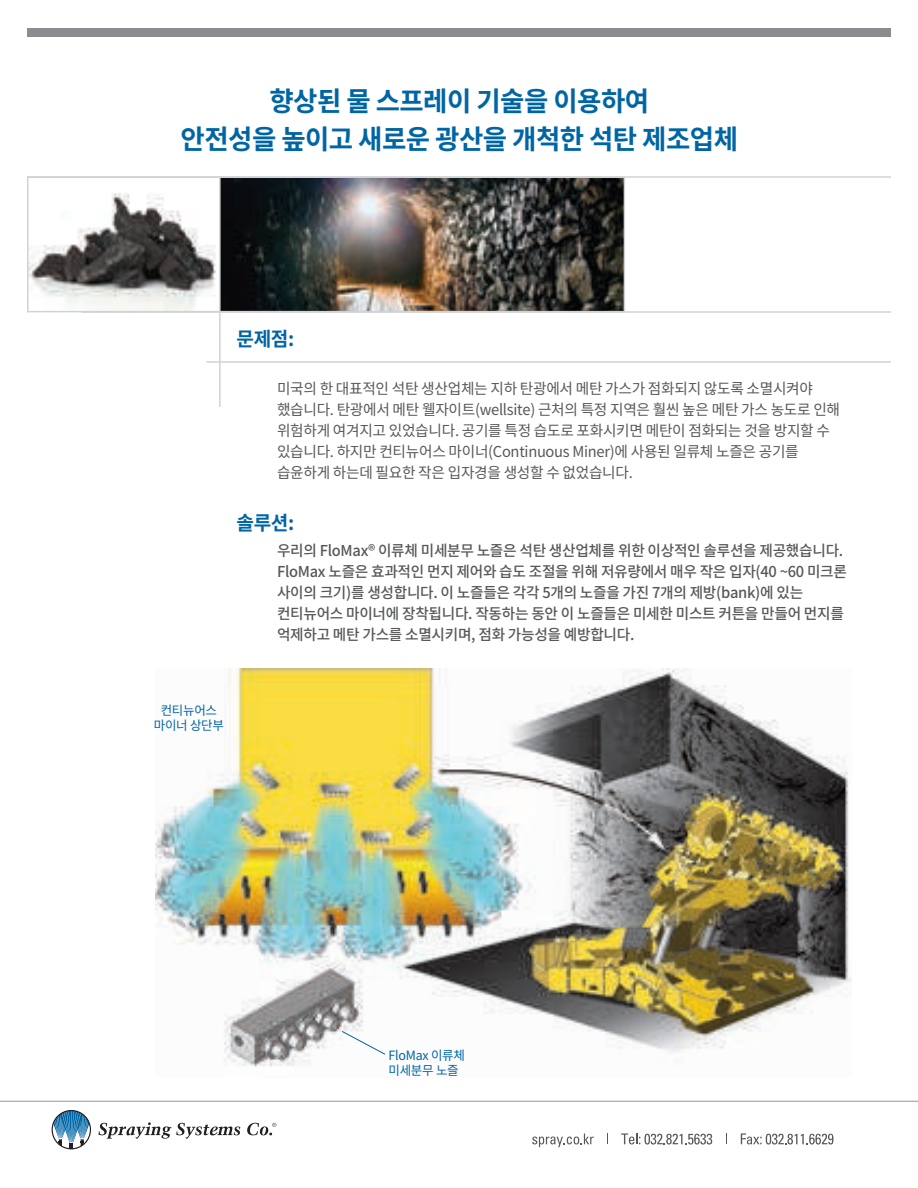
<style>
.page{position:relative;width:918px;height:1188px;background:#fff}
.page>*{position:absolute;margin:0;border:0;box-sizing:border-box;transform-origin:0 0}
.t1{font:700 27px/37.5px "Noto Sans CJ Kkr";letter-spacing:-.02em;color:#0065a4;text-align:center}
.t2{font:700 19.5px "Noto Sans CJ Kkr";letter-spacing:-.02em;color:#0065a4}
.t3{font:500 15px/21px "Noto Sans CJ Kkr";letter-spacing:-.02em;color:#57585a}
.t4{font:15px/21px "Noto Sans CJ Kkr";letter-spacing:-.02em;color:#57585a}
.t5{font:12.75px/15.3px "Noto Sans CJ Kkr";letter-spacing:-.02em;color:#0065a4}
</style>
<div class="page">
<img style="left:156px;top:669px;width:695px;height:398px">
<img style="left:221px;top:180px;width:401px;height:129px">
<img style="left:30px;top:193px;width:186px;height:116px">
<hr style="left:27px;top:176px;width:864px;height:2px;background:#d1d2d4">
<hr style="left:81px;top:311px;width:810px;height:2px;background:#d1d2d4">
<hr style="left:219px;top:177px;width:2px;height:230px;background:#d1d2d4">
<hr style="left:206px;top:361px;width:685px;height:2px;background:#d1d2d4">
<div style="left:27px;top:28px;width:864px;height:8px;background:#8a8c8f"></div>
<div style="left:27px;top:177px;width:598px;height:135px;border:2px solid #d1d2d4"></div>
<svg style="left:341px;top:1030px;width:45px;height:25px"></svg>
<svg style="left:52px;top:1110px;width:39px;height:39px"></svg>
<svg style="left:98px;top:1122px;width:142px;height:17px"></svg>
<svg style="left:247px;top:1123px;width:29px;height:12px"></svg>
<hr style="left:0;top:1101px;width:918px;height:1px;background:#939598">
<svg style="left:532px;top:1133px;width:62px;height:14px"></svg>
<svg style="left:621px;top:1133px;width:91px;height:12px"></svg>
<svg style="left:741px;top:1133px;width:92px;height:12px"></svg>
<h1 class="t1" style="left:181px;top:83px;width:559px">향상된 물 스프레이 기술을 이용하여<br>안전성을 높이고 새로운 광산을 개척한 석탄 제조업체</h1>
<h2 class="t2" style="left:237px;top:328px;width:59px">문제점:</h2>
<p class="t4" style="left:277px;top:379px;width:565px">미국의 한 대표적인 석탄 생산업체는 지하 탄광에서 메탄 가스가 점화되지 않도록 소멸시켜야 했습니다. 탄광에서 메탄 웰자이트(wellsite) 근처의 특정 지역은 훨씬 높은 메탄 가스 농도로 인해 위험하게 여겨지고 있었습니다. 공기를 특정 습도로 포화시키면 메탄이 점화되는 것을 방지할 수 있습니다. 하지만 컨티뉴어스 마이너(Continuous Miner)에 사용된 일류체 노즐은 공기를 습윤하게 하는데 필요한 작은 입자경을 생성할 수 없었습니다.</p>
<h2 class="t2" style="left:237px;top:512px;width:59px">솔루션:</h2>
<p class="t5" style="left:154px;top:703px;width:72px;text-align:center">컨티뉴어스 마이너 상단부</p>
<p class="t3" style="left:277px;top:540px;width:572px">우리의 FloMax® 이류체 미세분무 노즐은 석탄 생산업체를 위한 이상적인 솔루션을 제공했습니다.<br>FloMax 노즐은 효과적인 먼지 제어와 습도 조절을 위해 저유량에서 매우 작은 입자(40 ~60 미크론 사이의 크기)를 생성합니다. 이 노즐들은 각각 5개의 노즐을 가진 7개의 제방(bank)에 있는 컨티뉴어스 마이너에 장착됩니다. 작동하는 동안 이 노즐들은 미세한 미스트 커튼을 만들어 먼지를 억제하고 메탄 가스를 소멸시키며, 점화 가능성을 예방합니다.</p>
<p class="t5" style="left:388px;top:1048px;width:78px">FloMax 이류체 미세분무 노즐</p>
</div>
